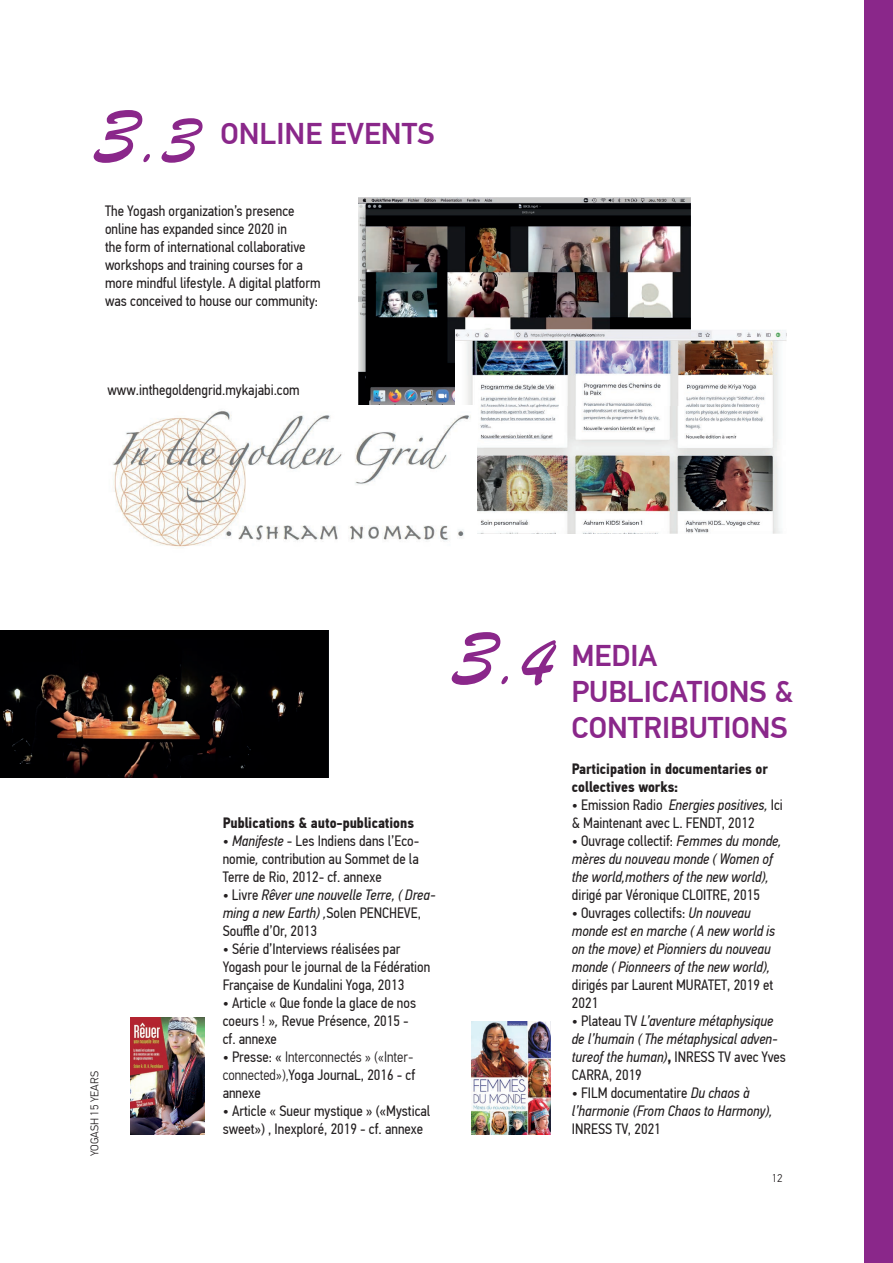
<style>
.page{position:relative;width:893px;height:1263px;background:#fff}
.page>*{position:absolute;margin:0;border:0;box-sizing:border-box;transform-origin:0 0}
.t1{font:72px "Brush Script";color:#8a278a}
.t2{font:500 30px/36px "PF Din Text Pro";color:#8a278a}
.t3{font:15px/18px "PF Din Text Cond Pro";color:#231f20}
.t4{font:italic 15px/18px "PF Din Text Cond Pro";color:#231f20}
.t5{font:700 15px/18px "PF Din Text Cond Pro";color:#231f20}
.t6{font:300 15px/18px "PF Din Text Cond Pro";color:#231f20}
.t7{font:300 11.25px "PF Din Text Pro";color:#231f20}
.s1{font-size:85.5px}
.s2{font-style:italic}
.s3{font-style:normal}
.s4{font-weight:400}
.s5{font-weight:700;font-style:normal}
</style>
<div class="page">
<img style="left:358px;top:197px;width:285px;height:104px">
<img style="left:643px;top:197px;width:47px;height:132px">
<img style="left:358px;top:301px;width:142px;height:104px">
<img style="left:500px;top:301px;width:143px;height:28px">
<img style="left:645px;top:329px;width:142px;height:205px">
<img style="left:477px;top:405px;width:168px;height:129px">
<img style="left:455px;top:329px;width:235px;height:76px">
<img style="left:471px;top:1022px;width:79px;height:112px">
<img style="left:131px;top:1017px;width:74px;height:117px">
<img style="left:0;top:631px;width:328px;height:146px">
<div style="left:864px;top:0;width:29px;height:1263px;background:#8a278a"></div>
<img style="left:112px;top:411px;width:359px;height:136px">
<h1 class="t1" style="left:96px;top:96px;width:106px"><span class="s1">3</span>.3</h1>
<h2 class="t2" style="left:221px;top:116px;width:215px">ONLINE EVENTS</h2>
<p class="t3" style="left:105px;top:202px;width:217px">The Yogash organization’s presence online has expanded since 2020 in<br>the form of international collaborative workshops and training courses for a more mindful lifestyle. A digital platform was conceived to house our community:</p>
<p class="t3" style="left:107px;top:380px;width:194px">www.inthegoldengrid.mykajabi.com</p>
<p class="t7" style="left:88px;top:1156px;width:87px;rotate:-90deg">YOGASH 15 YEARS</p>
<p class="t5" style="left:223px;top:814px;width:193px">Publications &amp; auto-publications</p>
<p class="t3" style="left:223px;top:832px;width:198px;text-align:justify">• <span class="s2">Manifeste</span> - Les Indiens dans l’Eco&shy;nomie<span class="s2">,</span> contribution au Sommet de la Terre de Rio, 2012- cf. annexe</p>
<p class="t4" style="left:223px;top:886px;width:215px"><span class="s3">• Livre</span> Rêver une nouvelle Terre, ( Drea&shy;ming a new Earth) ,<span class="s3">Solen PENCHEVE,<br>Souffle d’Or, 2013</span></p>
<p class="t3" style="left:223px;top:940px;width:209px">• Série d’Interviews réalisées par<br>Yogash pour le journal de la Fédération<br>Française de Kundalini Yoga, 2013</p>
<p class="t3" style="left:223px;top:994px;width:195px">• Article « Que fonde la glace de nos coeurs ! »<span class="s2">,</span> Revue Présence, 2015 - cf. annexe</p>
<p class="t6" style="left:223px;top:1048px;width:194px"><span class="s4">• Presse: «</span> Interconnectés » («Inter&shy;connected»),<span class="s4">Yoga JournaL, 2016 - cf annexe</span></p>
<p class="t3" style="left:223px;top:1102px;width:209px">• Article « Sueur mystique » («Mystical sweet») , Inexploré, 2019 - cf. annexe</p>
<h1 class="t1" style="left:454px;top:618px;width:100px"><span class="s1">3</span>.4</h1>
<h2 class="t2" style="left:572px;top:638px;width:224px">MEDIA<br>PUBLICATIONS &amp;<br>CONTRIBUTIONS</h2>
<p class="t5" style="left:572px;top:760px;width:198px">Participation in documentaries or collectives works:</p>
<p class="t3" style="left:572px;top:796px;width:213px">• Emission Radio <span class="s2">Energies positives,</span> Ici &amp; Maintenant avec L. FENDT, 2012</p>
<p class="t4" style="left:572px;top:832px;width:211px"><span class="s3">• Ouvrage collectif:</span> Femmes du monde, mères du nouveau monde ( Women of the world,mothers of the new world),</p>
<p class="t3" style="left:572px;top:886px;width:190px">dirigé par Véronique CLOITRE, 2015</p>
<p class="t4" style="left:572px;top:904px;width:205px"><span class="s3">• Ouvrages collectifs:</span> Un nouveau monde est en marche ( A new world is on the move) et Pionniers du nouveau monde ( Pionneers of the new world),</p>
<p class="t3" style="left:572px;top:976px;width:203px">dirigés par Laurent MURATET, 2019 et<br>2021</p>
<p class="t4" style="left:572px;top:1012px;width:215px"><span class="s3">• Plateau TV</span> L’aventure métaphysique de l’humain ( The métaphysical adven&shy;tureof the human)<span class="s5">,</span> <span class="s3">INRESS TV avec Yves<br>CARRA, 2019</span></p>
<p class="t4" style="left:572px;top:1084px;width:202px"><span class="s3">• FILM documentatire</span> Du chaos à l’harmonie (From Chaos to Harmony),</p>
<p class="t3" style="left:572px;top:1120px;width:90px">INRESS TV, 2021</p>
<p class="t7" style="left:772px;top:1171px;width:12px">12</p>
</div>
